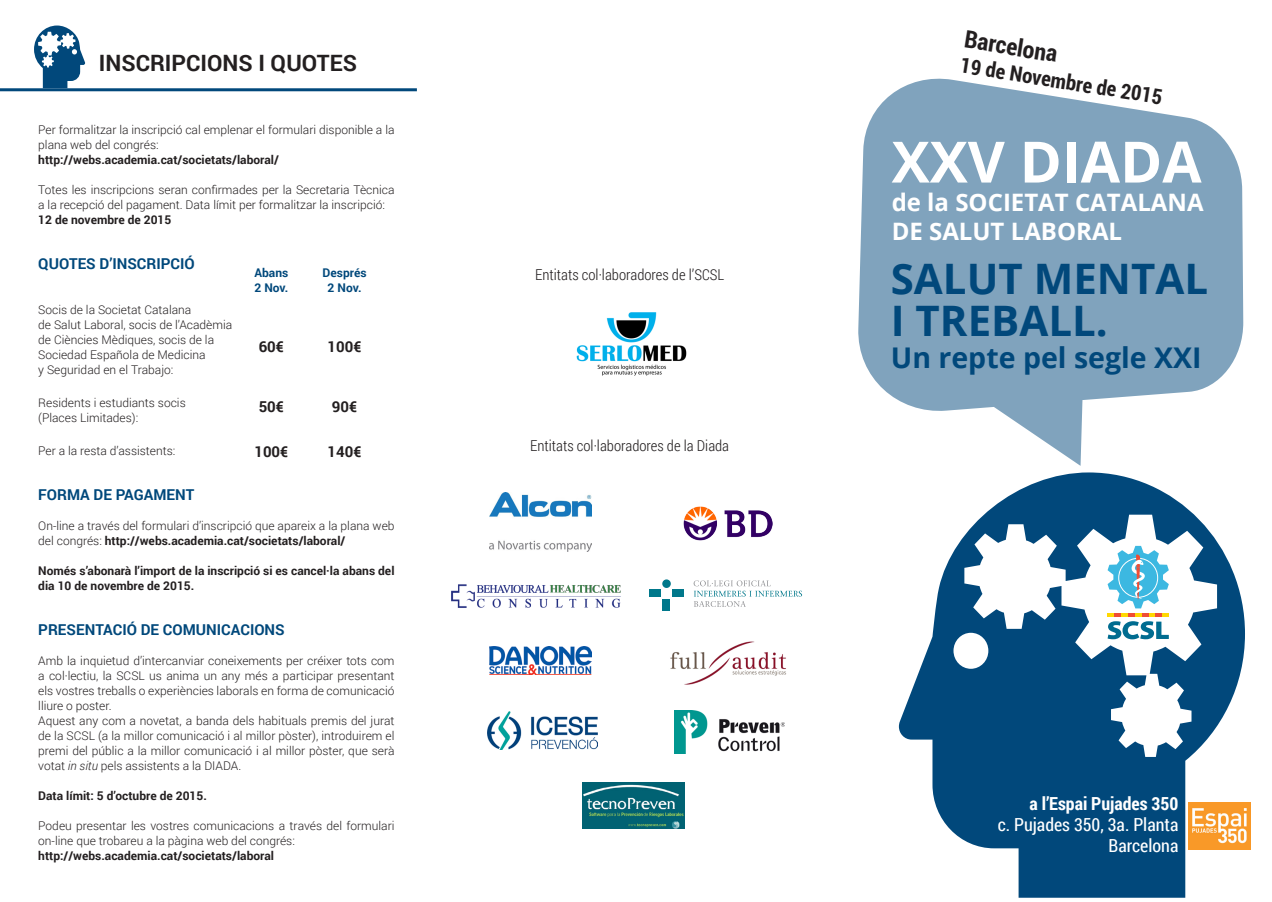
<style>
.page{position:relative;width:1272px;height:902px;background:#fff}
.page>*{position:absolute;margin:0;border:0;box-sizing:border-box;transform-origin:0 0}
.t1{font:700 57px "Open Sans";color:#fff}
.t2{font:700 42px "Open Sans";color:#01487b}
.t3{font:700 28.5px "Open Sans";color:#01487b}
.t4{font:700 24px "Open Sans";color:#fff}
.t5{font:700 24px "Roboto Condensed";color:#231f20}
.t6{font:700 22.5px "Roboto";color:#231f20}
.t7{font:700 21px "Roboto Condensed";color:#231f20}
.t8{font:18px "Roboto Condensed";color:#fff}
.t9{font:700 18px "Roboto Condensed";color:#fff}
.t10{font:300 15px "Roboto Condensed";color:#231f20}
.t11{font:700 15px "Roboto";color:#01487b}
.t12{font:700 15px "Roboto";color:#231f20}
.t13{font:300 12px/15px "Roboto";color:#231f20}
.t14{font:700 12px/15px "Roboto";color:#231f20}
.t15{font:700 12px "Roboto";color:#01487b}
.s1{font-weight:700}
.s2{font-style:italic}
</style>
<div class="page">
<img style="left:576px;top:312px;width:111px;height:64px">
<img style="left:1244px;top:802px;width:6px;height:46px">
<svg style="left:898px;top:472px;width:346px;height:425px;fill:#01487b"></svg>
<svg style="left:858px;top:78px;width:385px;height:388px;fill:#80a3bd"></svg>
<svg style="left:693px;top:580px;width:109px;height:27px"></svg>
<div style="left:649px;top:589px;width:12px;height:7px;background:#00788b"></div>
<div style="left:671px;top:589px;width:12px;height:7px;background:#00788b"></div>
<div style="left:662px;top:599px;width:8px;height:11px;background:#00788b"></div>
<div style="left:662px;top:579px;width:8px;height:9px;background:#00788b;border-radius:50%"></div>
<hr style="left:0;top:88px;width:417px;height:3px;background:#01487b">
<svg style="left:1107px;top:546px;width:61px;height:93px"></svg>
<svg style="left:34px;top:26px;width:51px;height:62px"></svg>
<img style="left:489px;top:646px;width:102px;height:28px">
<img style="left:489px;top:492px;width:102px;height:59px">
<img style="left:684px;top:506px;width:88px;height:34px">
<img style="left:583px;top:782px;width:102px;height:46px">
<img style="left:451px;top:584px;width:170px;height:24px">
<img style="left:670px;top:641px;width:117px;height:44px">
<img style="left:674px;top:710px;width:110px;height:43px">
<img style="left:488px;top:711px;width:109px;height:38px">
<p class="t6" style="left:99px;top:48px;width:259px">INSCRIPCIONS I QUOTES</p>
<p class="t13" style="left:38px;top:122px;width:358px">Per formalitzar la inscripció cal emplenar el formulari disponible a la plana web del congrés:</p>
<p class="t14" style="left:38px;top:152px;width:242px">http://webs.academia.cat/societats/laboral/</p>
<p class="t13" style="left:38px;top:182px;width:358px">Totes les inscripcions seran confirmades per la Secretaria Tècnica a la recepció del pagament. Data límit per formalitzar la inscripció:</p>
<p class="t14" style="left:38px;top:212px;width:135px">12 de novembre de 2015</p>
<p class="t11" style="left:38px;top:253px;width:158px">QUOTES D’INSCRIPCIÓ</p>
<p class="t13" style="left:38px;top:302px;width:154px">Socis de la Societat Catalana</p>
<p class="t13" style="left:38px;top:317px;width:195px">de Salut Laboral, socis de l’Acadèmia</p>
<p class="t13" style="left:38px;top:332px;width:177px">de Ciències Mèdiques, socis de la</p>
<p class="t13" style="left:38px;top:347px;width:169px">Sociedad Española de Medicina</p>
<p class="t13" style="left:38px;top:362px;width:137px">y Seguridad en el Trabajo:</p>
<p class="t13" style="left:38px;top:395px;width:149px">Residents i estudiants socis</p>
<p class="t13" style="left:38px;top:409px;width:101px">(Places Limitades):</p>
<p class="t13" style="left:38px;top:442px;width:139px">Per a la resta d’assistents:</p>
<p class="t11" style="left:38px;top:484px;width:158px">FORMA DE PAGAMENT</p>
<p class="t13" style="left:38px;top:517px;width:358px">On-line a través del formulari d’inscripció que apareix a la plana web del congrés: <span class="s1">http://webs.academia.cat/societats/laboral/</span></p>
<p class="t14" style="left:38px;top:562px;width:358px">Només s’abonarà l’import de la inscripció si es cancel·la abans del dia 10 de novembre de 2015.</p>
<p class="t11" style="left:38px;top:619px;width:248px">PRESENTACIÓ DE COMUNICACIONS</p>
<p class="t13" style="left:38px;top:652px;width:358px;text-align:justify">Amb la inquietud d’intercanviar coneixements per créixer tots com a col·lectiu, la SCSL us anima un any més a participar presentant els vostres treballs o experiències laborals en forma de comunicació lliure o poster.</p>
<p class="t13" style="left:38px;top:712px;width:358px;text-align:justify">Aquest any com a novetat, a banda dels habituals premis del jurat de la SCSL (a la millor comunicació i al millor pòster), introduirem el premi del públic a la millor comunicació i al millor pòster, que serà votat <span class="s2">in situ</span> pels assistents a la DIADA.</p>
<p class="t14" style="left:38px;top:787px;width:170px">Data límit: 5 d’octubre de 2015.</p>
<p class="t13" style="left:38px;top:817px;width:358px">Podeu presentar les vostres comunicacions a través del formulari on-line que trobareu a la pàgina web del congrés:</p>
<p class="t14" style="left:38px;top:847px;width:237px">http://webs.academia.cat/societats/laboral</p>
<p class="t15" style="left:254px;top:264px;width:35px">Abans</p>
<p class="t15" style="left:254px;top:279px;width:35px">2 Nov.</p>
<p class="t15" style="left:322px;top:264px;width:45px">Després</p>
<p class="t15" style="left:327px;top:279px;width:35px">2 Nov.</p>
<p class="t12" style="left:327px;top:336px;width:36px">100€</p>
<p class="t12" style="left:259px;top:336px;width:27px">60€</p>
<p class="t12" style="left:332px;top:396px;width:27px">90€</p>
<p class="t12" style="left:327px;top:441px;width:36px">140€</p>
<p class="t12" style="left:259px;top:396px;width:27px">50€</p>
<p class="t12" style="left:254px;top:441px;width:36px">100€</p>
<p class="t10" style="left:535px;top:264px;width:191px">Entitats col·laboradores de l’SCSL</p>
<p class="t10" style="left:530px;top:435px;width:201px">Entitats col·laboradores de la Diada</p>
<p class="t5" style="left:967px;top:22px;width:95px;rotate:9deg">Barcelona</p>
<p class="t7" style="left:962px;top:50px;width:206px;rotate:9deg">19 de Novembre de 2015</p>
<p class="t1" style="left:891px;top:122px;width:311px">XXV DIADA</p>
<p class="t4" style="left:891px;top:186px;width:313px">de la SOCIETAT CATALANA</p>
<p class="t4" style="left:891px;top:214px;width:232px">DE SALUT LABORAL</p>
<p class="t2" style="left:890px;top:249px;width:319px">SALUT MENTAL</p>
<p class="t2" style="left:890px;top:291px;width:219px">I TREBALL.</p>
<p class="t3" style="left:890px;top:337px;width:312px">Un repte pel segle XXI</p>
<p class="t9" style="left:1029px;top:791px;width:150px">a l’Espai Pujades 350</p>
<p class="t8" style="left:997px;top:812px;width:182px">c. Pujades 350, 3a. Planta</p>
<p class="t8" style="left:1108px;top:833px;width:71px">Barcelona</p>
</div>
